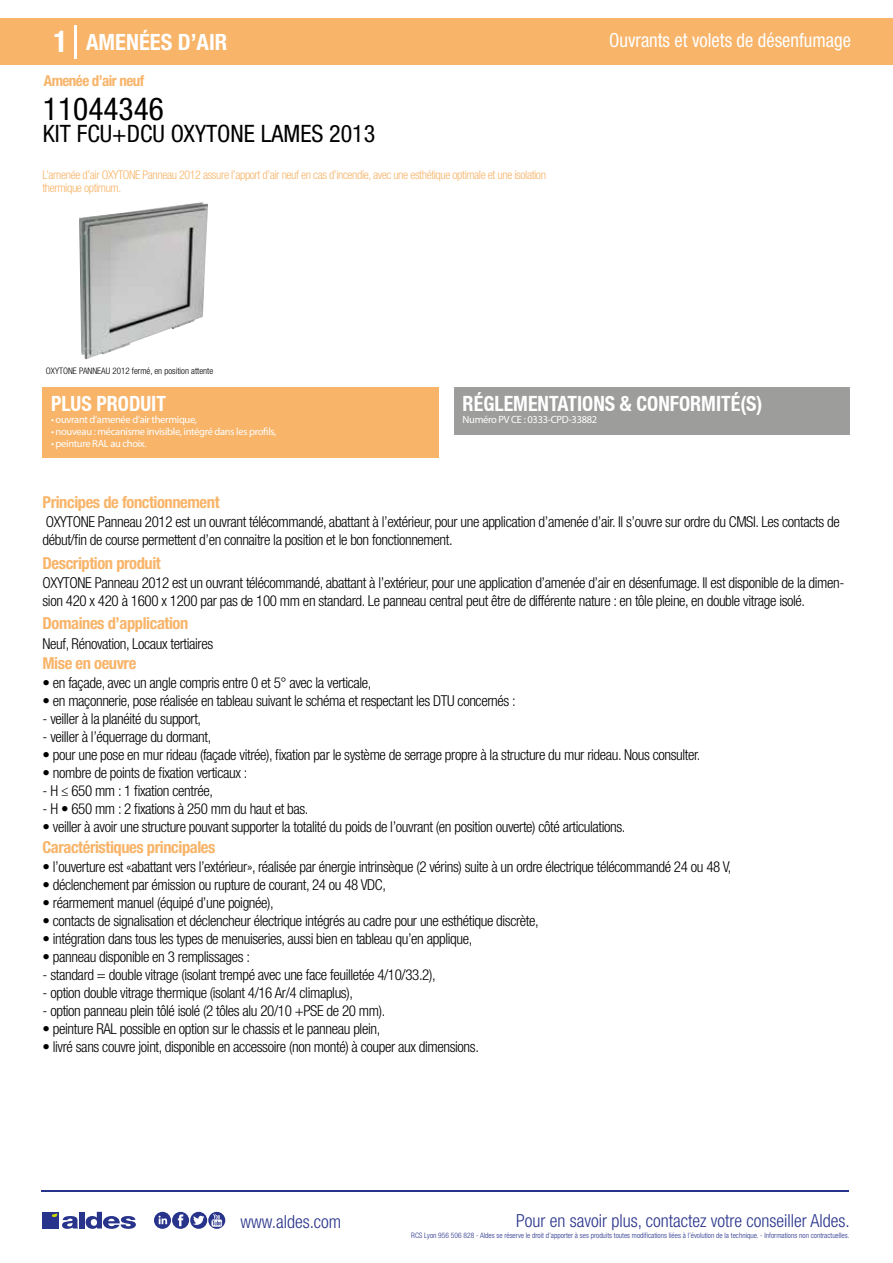
<style>
.page{position:relative;width:893px;height:1263px;background:#fff}
.page>*{position:absolute;margin:0;border:0;box-sizing:border-box;transform-origin:0 0}
.t1{font:condensed 31.5px "Helvetica Neue LT Std";color:#000}
.t2{font:condensed 24px "Helvetica Neue LT Std";color:#000}
.t3{font:700 condensed 22.5px "Helvetica Neue LT Std";color:#fff}
.t4{font:700 condensed 21px "Helvetica Neue";color:#fff;scale:.95 1}
.t5{font:condensed 19.5px "Helvetica Neue LT Std";color:#fff;scale:.95 1}
.t6{font:300 condensed 18px "Helvetica Neue";color:#28348b}
.t7{font:700 condensed 16.5px "Helvetica Neue LT Std";letter-spacing:-.025em;color:#f8b469}
.t8{font:300 condensed 15px/18px "Helvetica Neue LT Std";letter-spacing:-.025em;color:#000}
.t9{font:700 condensed 15px "Helvetica Neue LT Std";letter-spacing:-.035em;color:#f8b469}
.t10{font:300 condensed 12px/13.5px "Helvetica Neue LT Std";letter-spacing:-.035em;color:#f8b469}
.t11{font:10.5px "Myriad Pro";letter-spacing:-.03em;color:#fff}
.t12{font:300 condensed 9px "Helvetica Neue";color:#000}
.t13{font:300 condensed 7.5px "Helvetica Neue";color:#28348b}
.s1{font-size:30px}
</style>
<div class="page">
<img style="left:79px;top:202px;width:129px;height:157px">
<div style="left:0;top:18px;width:893px;height:46px;background:#f8b469"></div>
<div style="left:454px;top:387px;width:396px;height:48px;background:#9d9d9c"></div>
<div style="left:43px;top:387px;width:396px;height:70px;background:#f8b469"></div>
<hr style="left:74px;top:25px;width:2px;height:33px;background:#fff">
<hr style="left:41px;top:1190px;width:808px;height:1px;background:#28348b">
<svg style="left:154px;top:1212px;width:71px;height:17px"></svg>
<div style="left:42px;top:1212px;width:17px;height:16px;background:#28348b"></div>
<div style="left:79px;top:1212px;width:5px;height:16px;background:#28348b"></div>
<svg style="left:86px;top:1212px;width:50px;height:17px"></svg>
<svg style="left:52px;top:1213px;width:26px;height:16px"></svg>
<h3 class="t3" style="left:54px;top:28px;width:175px"><span class="s1">1</span> AMENÉES D’AIR</h3>
<h3 class="t5" style="left:609px;top:29px;width:256px">Ouvrants et volets de désenfumage</h3>
<p class="t9" style="left:44px;top:71px;width:102px">Amenée d’air neuf</p>
<h1 class="t1" style="left:43px;top:91px;width:122px">11044346</h1>
<h2 class="t2" style="left:43px;top:120px;width:334px">KIT FCU+DCU OXYTONE LAMES 2013</h2>
<p class="t10" style="left:43px;top:167px;width:505px">L’amenée d’air OXYTONE Panneau 2012 assure l’apport d’air neuf en cas d’incendie, avec une esthétique optimale et une isolation thermique optimum.</p>
<p class="t12" style="left:46px;top:365px;width:169px">OXYTONE PANNEAU 2012 fermé, en position attente</p>
<h3 class="t4" style="left:51px;top:391px;width:122px">PLUS PRODUIT</h3>
<p class="t11" style="left:51px;top:413px;width:148px">• ouvrant d’amenée d’air thermique,</p>
<p class="t11" style="left:51px;top:425px;width:227px">• nouveau : mécanisme invisible, intégré dans les profils,</p>
<p class="t11" style="left:51px;top:437px;width:97px">• peinture RAL au choix.</p>
<p class="t7" style="left:43px;top:492px;width:179px">Principes de fonctionnement</p>
<h3 class="t4" style="left:463px;top:391px;width:317px">RÉGLEMENTATIONS &amp; CONFORMITÉ(S)</h3>
<p class="t11" style="left:463px;top:413px;width:136px">Numéro PV CE : 0333-CPD-33882</p>
<p class="t8" style="left:43px;top:513px;width:799px">OXYTONE Panneau 2012 est un ouvrant télécommandé, abattant à l’extérieur, pour une application d’amenée d’air. Il s’ouvre sur ordre du CMSI. Les contacts de début/fin de course permettent d’en connaitre la position et le bon fonctionnement.</p>
<p class="t8" style="left:43px;top:573px;width:803px">OXYTONE Panneau 2012 est un ouvrant télécommandé, abattant à l’extérieur, pour une application d’amenée d’air en désenfumage. Il est disponible de la dimen&shy;sion 420 x 420 à 1600 x 1200 par pas de 100 mm en standard. Le panneau central peut être de différente nature : en tôle pleine, en double vitrage isolé.</p>
<p class="t8" style="left:43px;top:634px;width:172px">Neuf, Rénovation, Locaux tertiaires</p>
<p class="t8" style="left:43px;top:674px;width:330px">• en façade, avec un angle compris entre 0 et 5° avec la verticale,</p>
<p class="t8" style="left:43px;top:692px;width:475px">• en maçonnerie, pose réalisée en tableau suivant le schéma et respectant les DTU concernés :</p>
<p class="t8" style="left:43px;top:710px;width:160px">- veiller à la planéité du support,</p>
<p class="t8" style="left:43px;top:728px;width:170px">- veiller à l’équerrage du dormant,</p>
<p class="t8" style="left:43px;top:746px;width:659px">• pour une pose en mur rideau (façade vitrée), fixation par le système de serrage propre à la structure du mur rideau. Nous consulter.</p>
<p class="t8" style="left:43px;top:764px;width:206px">• nombre de points de fixation verticaux :</p>
<p class="t8" style="left:43px;top:782px;width:172px">- H ≤ 650 mm : 1 fixation centrée,</p>
<p class="t8" style="left:43px;top:800px;width:268px">- H • 650 mm : 2 fixations à 250 mm du haut et bas.</p>
<p class="t8" style="left:43px;top:818px;width:584px">• veiller à avoir une structure pouvant supporter la totalité du poids de l’ouvrant (en position ouverte) côté articulations.</p>
<p class="t7" style="left:43px;top:553px;width:120px">Description produit</p>
<p class="t7" style="left:43px;top:613px;width:147px">Domaines d’application</p>
<p class="t7" style="left:43px;top:653px;width:95px">Mise en oeuvre</p>
<p class="t7" style="left:43px;top:837px;width:174px">Caractéristiques principales</p>
<p class="t8" style="left:43px;top:858px;width:690px">• l’ouverture est «abattant vers l’extérieur», réalisée par énergie intrinsèque (2 vérins) suite à un ordre électrique télécommandé 24 ou 48 V,</p>
<p class="t8" style="left:43px;top:876px;width:345px">• déclenchement par émission ou rupture de courant, 24 ou 48 VDC,</p>
<p class="t8" style="left:43px;top:894px;width:233px">• réarmement manuel (équipé d’une poignée),</p>
<p class="t8" style="left:43px;top:912px;width:498px">• contacts de signalisation et déclencheur électrique intégrés au cadre pour une esthétique discrète,</p>
<p class="t8" style="left:43px;top:930px;width:431px">• intégration dans tous les types de menuiseries, aussi bien en tableau qu’en applique,</p>
<p class="t8" style="left:43px;top:948px;width:209px">• panneau disponible en 3 remplissages :</p>
<p class="t8" style="left:43px;top:966px;width:395px">- standard = double vitrage (isolant trempé avec une face feuilletée 4/10/33.2),</p>
<p class="t8" style="left:43px;top:984px;width:312px">- option double vitrage thermique (isolant 4/16 Ar/4 climaplus),</p>
<p class="t8" style="left:43px;top:1002px;width:344px">- option panneau plein tôlé isolé (2 tôles alu 20/10 +PSE de 20 mm).</p>
<p class="t8" style="left:43px;top:1020px;width:339px">• peinture RAL possible en option sur le chassis et le panneau plein,</p>
<p class="t8" style="left:43px;top:1038px;width:438px">• livré sans couvre joint, disponible en accessoire (non monté) à couper aux dimensions.</p>
<p class="t6" style="left:240px;top:1211px;width:102px">www.aldes.com</p>
<p class="t6" style="left:516px;top:1211px;width:335px">Pour en savoir plus, contactez votre conseiller Aldes.</p>
<p class="t13" style="left:411px;top:1230px;width:440px">RCS Lyon 956 506 828 - Aldes se réserve le droit d’apporter à ses produits toutes modifications liées à l’évolution de la technique. - Informations non contractuelles.</p>
</div>
